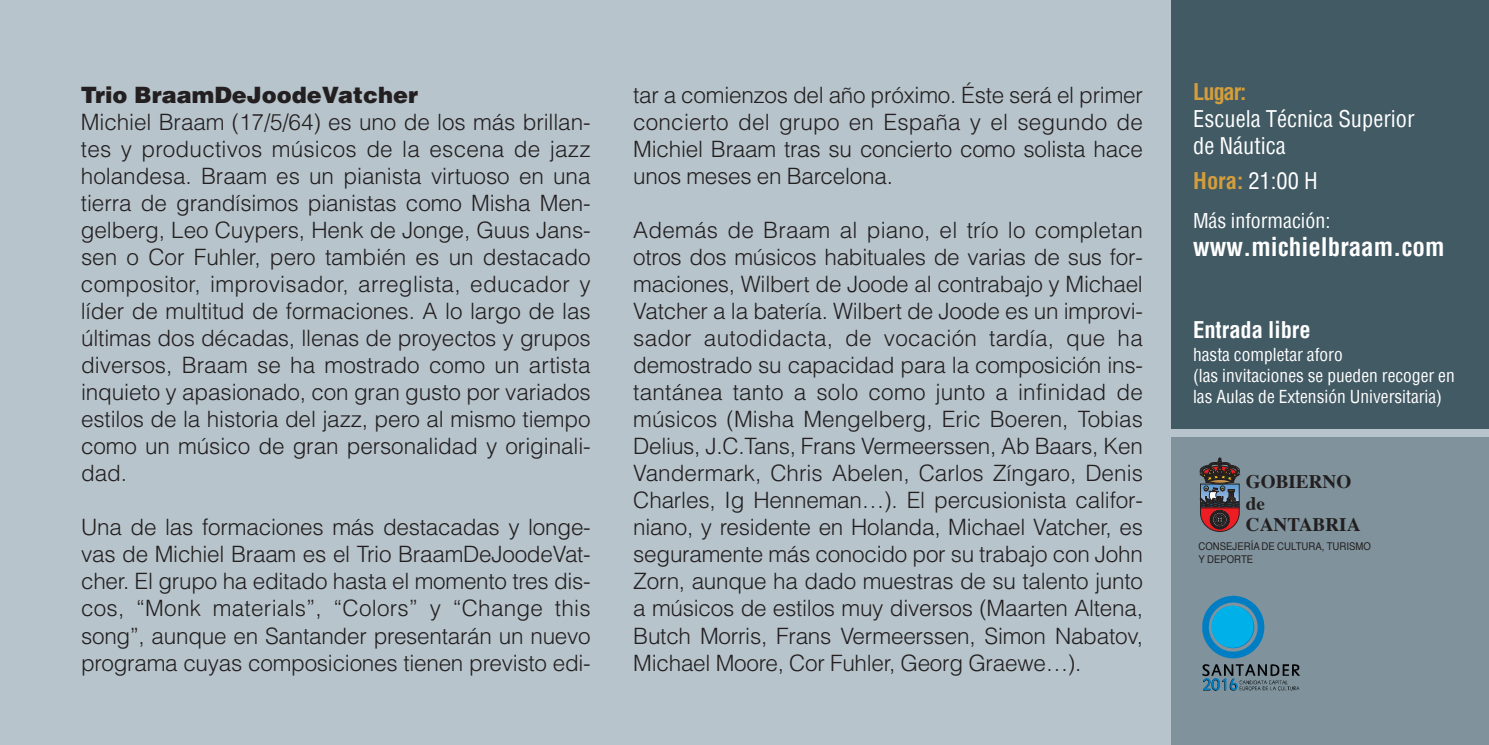
<style>
.page{position:relative;width:1489px;height:745px;background:#fff}
.page>*{position:absolute;margin:0;border:0;box-sizing:border-box;transform-origin:0 0}
.t1{font:700 condensed 25px "Helvetica";color:#fff}
.t2{font:300 22.5px/27px "Helvetica";letter-spacing:-.01em;color:#231f20;text-align:justify}
.t3{font:condensed 22.5px/27px "Helvetica";color:#fff}
.t4{font:900 22.5px "Helvetica";color:#231f20}
.t5{font:700 condensed 22.5px "Helvetica";color:#fff}
.t6{font:700 condensed 22.5px "Helvetica";letter-spacing:-.05em;color:#d39e3c}
.t7{font:condensed 20px "Helvetica";color:#fff}
.t8{font:700 19.25px/21.8px "Times";color:#231f20}
.t9{font:condensed 17.5px/21px "Helvetica";color:#fff}
.t10{font:10.75px/12.8px "Helvetica";color:#231f20;scale:.9 1}
.s1{font-weight:700;color:#d39e3c}
</style>
<div class="page">
<div style="left:0;top:0;width:1488px;height:744px;background:#b7c4cb"></div>
<div style="left:1171px;top:0;width:317px;height:429px;background:#425a64"></div>
<div style="left:1171px;top:436px;width:317px;height:308px;background:#80939c"></div>
<svg style="left:1199px;top:457px;width:40px;height:74px"></svg>
<img style="left:1198px;top:593px;width:68px;height:67px;border-radius:50%">
<img style="left:1202px;top:664px;width:98px;height:27px">
<img style="left:1202px;top:678px;width:36px;height:13px">
<img style="left:1210px;top:604px;width:44px;height:45px;border-radius:50%">
<p class="t4" style="left:81px;top:87px;width:339px">Trio BraamDeJoodeVatcher</p>
<p class="t2" style="left:81px;top:110px;width:511px">Michiel Braam (17/5/64) es uno de los más brillan&shy;tes y productivos músicos de la escena de jazz holandesa. Braam es un pianista virtuoso en una tierra de grandísimos pianistas como Misha Men&shy;gelberg, Leo Cuypers, Henk de Jonge, Guus Jans&shy;sen o Cor Fuhler, pero también es un destacado compositor, improvisador, arreglista, educador y líder de multitud de formaciones. A lo largo de las últimas dos décadas, llenas de proyectos y grupos diversos, Braam se ha mostrado como un artista inquieto y apasionado, con gran gusto por variados estilos de la historia del jazz, pero al mismo tiempo como un músico de gran personalidad y originali&shy;dad.</p>
<p class="t2" style="left:81px;top:515px;width:511px">Una de las formaciones más destacadas y longe&shy;vas de Michiel Braam es el Trio BraamDeJoodeVat&shy;cher. El grupo ha editado hasta el momento tres dis&shy;cos, “Monk materials”, “Colors” y “Change this song”, aunque en Santander presentarán un nuevo programa cuyas composiciones tienen previsto edi-</p>
<p class="t2" style="left:633px;top:83px;width:511px">tar a comienzos del año próximo. Éste será el primer concierto del grupo en España y el segundo de Michiel Braam tras su concierto como solista hace unos meses en Barcelona.</p>
<p class="t2" style="left:633px;top:218px;width:511px">Además de Braam al piano, el trío lo completan otros dos músicos habituales de varias de sus for&shy;maciones, Wilbert de Joode al contrabajo y Michael Vatcher a la batería. Wilbert de Joode es un improvi&shy;sador autodidacta, de vocación tardía, que ha demostrado su capacidad para la composición ins&shy;tantánea tanto a solo como junto a infinidad de músicos (Misha Mengelberg, Eric Boeren, Tobias Delius, J.C.Tans, Frans Vermeerssen, Ab Baars, Ken Vandermark, Chris Abelen, Carlos Zíngaro, Denis Charles, Ig Henneman…). El percusionista califor&shy;niano, y residente en Holanda, Michael Vatcher, es seguramente más conocido por su trabajo con John Zorn, aunque ha dado muestras de su talento junto a músicos de estilos muy diversos (Maarten Altena, Butch Morris, Frans Vermeerssen, Simon Nabatov, Michael Moore, Cor Fuhler, Georg Graewe…).</p>
<p class="t6" style="left:1193px;top:77px;width:55px">Lugar:</p>
<p class="t3" style="left:1193px;top:105px;width:223px">Escuela Técnica Superior de Náutica</p>
<p class="t3" style="left:1193px;top:166px;width:126px"><span class="s1">Hora:</span> 21:00 H</p>
<p class="t7" style="left:1192px;top:207px;width:139px">Más información:</p>
<p class="t1" style="left:1192px;top:230px;width:253px">www.michielbraam.com</p>
<p class="t5" style="left:1192px;top:314px;width:119px">Entrada libre</p>
<p class="t9" style="left:1192px;top:344px;width:263px">hasta completar aforo<br>(las invitaciones se pueden recoger en las Aulas de Extensión Universitaria)</p>
<p class="t8" style="left:1245px;top:471px;width:116px">GOBIERNO<br>DE<br>CANTABRIA</p>
<p class="t10" style="left:1198px;top:540px;width:193px">CONSEJERÍA DE CULTURA, TURISMO<br>Y DEPORTE</p>
</div>
